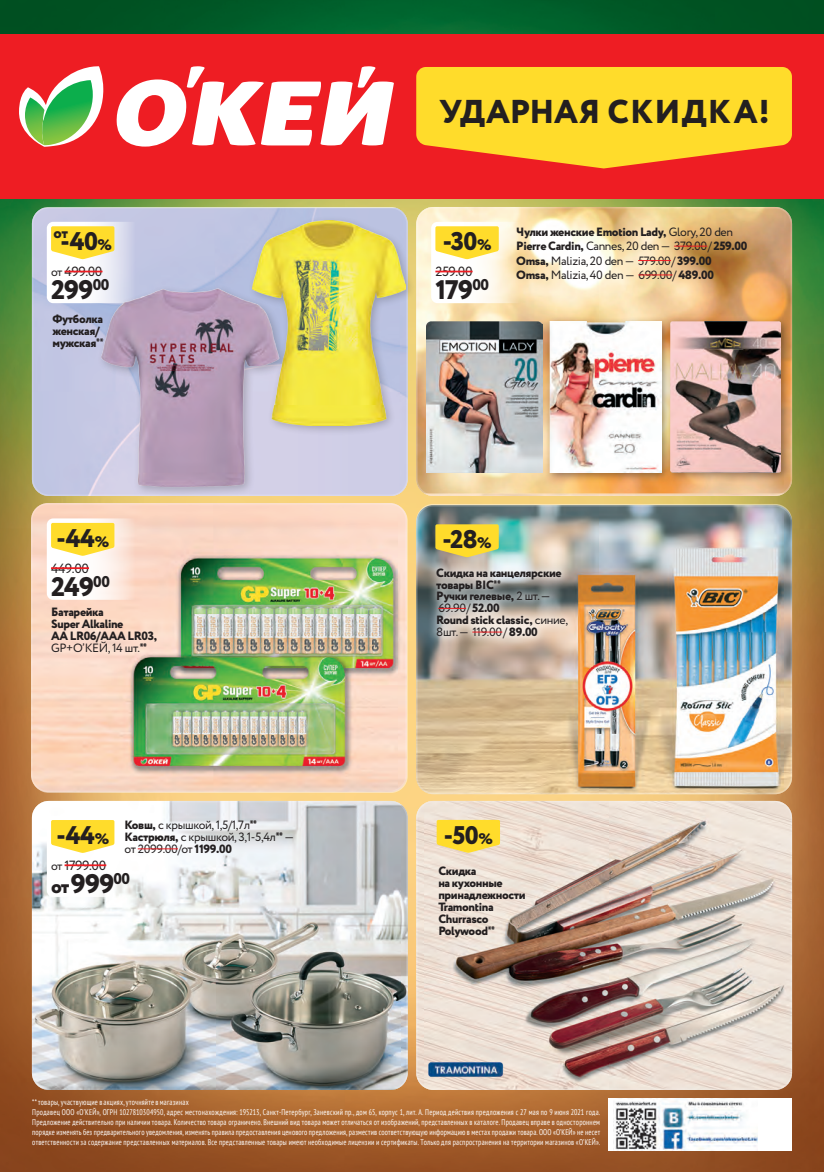
<style>
.page{position:relative;width:824px;height:1172px;background:#fff}
.page>*{position:absolute;margin:0;border:0;box-sizing:border-box;transform-origin:0 0}
.t1{font:800 33px "Circe";letter-spacing:.03em;color:#231f20}
.t2{font:800 26.85px "Circe";letter-spacing:-.03em;color:#231f20}
.t3{font:800 25.5px "Circe";letter-spacing:-.02em;color:#231f20}
.t4{font:800 14.85px "Circe";color:#231f20}
.t5{font:13.35px "Circe";letter-spacing:-.03em;color:#231f20}
.t6{font:800 12px/12px "Circe";letter-spacing:-.03em;color:#231f20}
.t7{font:12px/14.4px "Circe";letter-spacing:-.03em;color:#231f20}
.t8{font:condensed 8.25px/9.9px "PT Sans";letter-spacing:.03em;color:#fff;text-align:justify;scale:.9 1}
.s1{font-size:15.3px}
.s2{font-size:12px}
.s3{font-family:"PT Sans";font-weight:700;font-stretch:condensed}
.s4{font-weight:400}
.s5{font-weight:800}
.s6{font-size:19.35px}
</style>
<div class="page">
<img style="left:0;top:0;width:823px;height:1172px">
<img style="left:416px;top:207px;width:375px;height:289px">
<div style="left:416px;top:207px;width:375px;height:289px;border:2px solid #fff;border-radius:16px"></div>
<img style="left:32px;top:208px;width:375px;height:288px">
<div style="left:32px;top:207px;width:375px;height:289px;border:2px solid #fff;border-radius:16px"></div>
<img style="left:31px;top:503px;width:375px;height:289px">
<div style="left:31px;top:503px;width:375px;height:289px;border:2px solid #fff;border-radius:16px"></div>
<img style="left:32px;top:801px;width:375px;height:289px">
<div style="left:32px;top:801px;width:375px;height:289px;border:2px solid #fff;border-radius:16px"></div>
<img style="left:416px;top:801px;width:375px;height:289px">
<div style="left:416px;top:801px;width:375px;height:289px;border:2px solid #fff;border-radius:16px"></div>
<img style="left:416px;top:505px;width:375px;height:289px">
<div style="left:416px;top:505px;width:375px;height:289px;border:2px solid #fff;border-radius:16px"></div>
<svg style="left:47px;top:222px;width:98px;height:81px"></svg>
<hr style="left:65px;top:271px;width:37px;height:1px;background:#ee1d23">
<svg style="left:51px;top:226px;width:63px;height:33px;background:#fedf45"></svg>
<div style="left:47px;top:815px;width:98px;height:82px;background:#fff;border-radius:6px"></div>
<hr style="left:65px;top:864px;width:41px;height:2px;background:#ee1d23">
<svg style="left:51px;top:820px;width:63px;height:33px;background:#fee045"></svg>
<hr style="left:138px;top:848px;width:40px;height:1px;background:#ee1d23">
<svg style="left:436px;top:820px;width:64px;height:33px;background:#fcdc42"></svg>
<img style="left:427px;top:1061px;width:76px;height:17px">
<div style="left:248px;top:215px;width:168px;height:221px;background:#231f20;opacity:.25"></div>
<img style="left:252px;top:220px;width:153px;height:205px">
<img style="left:426px;top:321px;width:116px;height:152px">
<svg style="left:435px;top:524px;width:63px;height:33px;background:#f1d439"></svg>
<div style="left:427px;top:559px;width:149px;height:88px;background:#fff;opacity:.75"></div>
<svg style="left:438px;top:608px;width:28px;height:1px"></svg>
<hr style="left:472px;top:632px;width:30px;height:1px;background:#ee1d23">
<svg style="left:47px;top:518px;width:98px;height:82px"></svg>
<hr style="left:51px;top:567px;width:38px;height:2px;background:#ee1d23">
<svg style="left:51px;top:523px;width:63px;height:33px;background:#fedf45"></svg>
<div style="left:97px;top:284px;width:192px;height:214px;background:#231f20;opacity:.25"></div>
<img style="left:98px;top:288px;width:184px;height:209px">
<div style="left:544px;top:316px;width:128px;height:167px;background:#231f20;opacity:.45"></div>
<img style="left:549px;top:321px;width:111px;height:151px">
<div style="left:664px;top:316px;width:127px;height:168px;background:#231f20;opacity:.45"></div>
<img style="left:670px;top:321px;width:110px;height:151px">
<svg style="left:431px;top:222px;width:97px;height:81px"></svg>
<hr style="left:435px;top:271px;width:37px;height:1px;background:#ee1d23">
<svg style="left:435px;top:226px;width:63px;height:33px;background:#fee046"></svg>
<hr style="left:673px;top:246px;width:34px;height:1px;background:#ee1d23">
<hr style="left:637px;top:260px;width:33px;height:1px;background:#ee1d23">
<hr style="left:638px;top:275px;width:34px;height:1px;background:#ee1d23">
<div style="left:608px;top:1098px;width:183px;height:53px;background:#fff"></div>
<img style="left:613px;top:1098px;width:143px;height:53px">
<div style="left:0;top:35px;width:823px;height:164px;background:#ee1d23"></div>
<svg style="left:416px;top:67px;width:375px;height:101px;background:#fcc52a"></svg>
<svg style="left:116px;top:66px;width:278px;height:81px"></svg>
<svg style="left:19px;top:66px;width:85px;height:81px"></svg>
<h3 class="t4" style="left:53px;top:223px;width:16px">от</h3>
<h3 class="t3" style="left:60px;top:224px;width:53px">-40<span class="s1">%</span></h3>
<h3 class="t5" style="left:51px;top:263px;width:53px"><span class="s2">от</span> 499.00</h3>
<h2 class="t2" style="left:51px;top:272px;width:60px">299<sup>00</sup></h2>
<h3 class="t6" style="left:52px;top:314px;width:53px">Футболка женская/ мужская<span class="s3">**</span></h3>
<h3 class="t3" style="left:56px;top:521px;width:54px">-44<span class="s1">%</span></h3>
<h3 class="t5" style="left:51px;top:559px;width:39px">449.00</h3>
<h2 class="t2" style="left:51px;top:568px;width:60px">249<sup>00</sup></h2>
<h3 class="t6" style="left:51px;top:606px;width:107px">Батарейка<br>Super Alkaline<br>AA LR06/AAA LR03,<br><span class="s4">GP+O’КЕЙ, 14 шт.</span><span class="s3">**</span></h3>
<h1 class="t1" style="left:439px;top:89px;width:331px">УДАРНАЯ СКИДКА!</h1>
<h3 class="t3" style="left:442px;top:224px;width:50px">-30<span class="s1">%</span></h3>
<h3 class="t7" style="left:516px;top:225px;width:232px"><span class="s5">Чулки женские Emotion Lady,</span> Glory, 20 den <span class="s5">Pierre Cardin,</span> Cannes, 20 den — 379.00/ <span class="s5">259.00<br>Omsa,</span> Malizia, 20 den — 579.00/ <span class="s5">399.00<br>Omsa,</span> Malizia, 40 den — 699.00/ <span class="s5">489.00</span></h3>
<h3 class="t5" style="left:435px;top:263px;width:39px">259.00</h3>
<h2 class="t2" style="left:435px;top:272px;width:55px">179<sup>00</sup></h2>
<h3 class="t3" style="left:442px;top:522px;width:51px">-28<span class="s1">%</span></h3>
<h3 class="t6" style="left:436px;top:567px;width:133px">Скидка на канцелярские товары BIC<span class="s3">**<br></span>Ручки гелевые, <span class="s4">2 шт. —<br>69.90/</span> 52.00<br>Round stick classic, <span class="s4">синие,<br>8шт. — 119.00/</span> 89.00</h3>
<h3 class="t3" style="left:56px;top:818px;width:54px">-44<span class="s1">%</span></h3>
<h3 class="t7" style="left:124px;top:819px;width:171px;line-height:11.9px"><span class="s5">Ковш,</span> с крышкой, 1,5/1,7л<span class="s3">**<br></span><span class="s5">Кастрюля,</span> с крышкой, 3,1-5,4л<span class="s3">**</span> — от 2099.00/от <span class="s5">1199.00</span></h3>
<h3 class="t3" style="left:443px;top:817px;width:50px">-50<span class="s1">%</span></h3>
<h3 class="t6" style="left:438px;top:866px;width:89px">Скидка<br>на кухонные принадлежности<br>Tramontina<br>Churrasco<br>Polywood<span class="s3">**</span></h3>
<h3 class="t5" style="left:51px;top:856px;width:57px"><span class="s2">от</span> 1799.00</h3>
<h2 class="t2" style="left:51px;top:865px;width:81px"><span class="s6">от</span>999<sup>00</sup></h2>
<p class="t8" style="left:32px;top:1096px;width:175px">** товары, участвующие в акциях, уточняйте в магазинах</p>
<p class="t8" style="left:32px;top:1107px;width:632px">Продавец ООО «О’КЕЙ», ОГРН 1027810304950, адрес местонахождения: 195213, Санкт-Петербург, Заневский пр., дом 65, корпус 1, лит. А. Период действия предложения с 27 мая по 9 июня 2021 года.<br>Предложение действительно при наличии товара. Количество товара ограничено. Внешний вид товара может отличаться от изображений, представленных в каталоге. Продавец вправе в одностороннем порядке изменять без предварительного уведомления, изменять правила предоставления ценового предложения, разместив соответствующую информацию в местах продажи товара. ООО «О’КЕЙ» не несет ответственности за содержание представленных материалов. Все представленные товары имеют необходимые лицензии и сертификаты. Только для распространения на территории магазинов «О’КЕЙ».</p>
</div>
